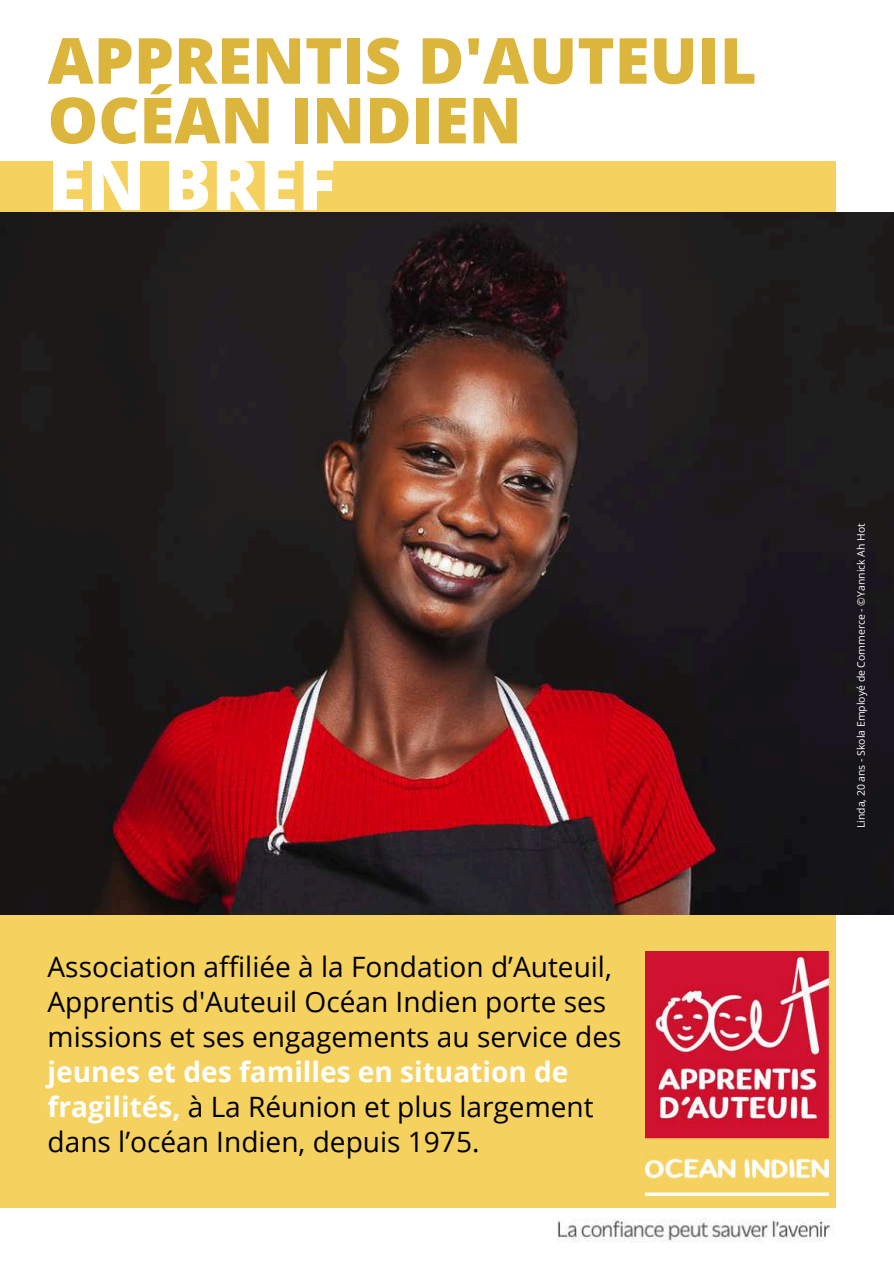
<style>
.page{position:relative;width:894px;height:1264px;background:#fff}
.page>*{position:absolute;margin:0;border:0;box-sizing:border-box;transform-origin:0 0}
.t1{font:800 70.8px "Open Sans";color:#fff}
.t2{font:800 63.6px/59.7px "Open Sans";color:#dbb53c}
.t3{font:28.05px/34.8px "Open Sans";color:#000}
.t4{font:10.5px "Open Sans";color:#fff}
.s1{font-weight:700;color:#fff}
</style>
<div class="page">
<div style="left:0;top:160px;width:834px;height:1047px;background:#f5d15f"></div>
<img style="left:645px;top:951px;width:182px;height:244px">
<img style="left:557px;top:1218px;width:274px;height:25px">
<img style="left:0;top:212px;width:893px;height:702px">
<h2 class="t2" style="left:48px;top:29px;width:710px">APPRENTIS D'AUTEUIL<br>OCÉAN INDIEN</h2>
<h1 class="t1" style="left:48px;top:134px;width:290px">EN BREF</h1>
<p class="t3" style="left:48px;top:948px;width:575px">Association affiliée à la Fondation d’Auteuil,<br>Apprentis d'Auteuil Océan Indien porte ses missions et ses engagements au service des</p>
<p class="t3" style="left:48px;top:1053px;width:547px"><span class="s1">jeunes et des familles en situation de fragilités,</span> à La Réunion et plus largement dans l’océan Indien, depuis 1975.</p>
<p class="t4" style="left:853px;top:828px;width:306px;rotate:-90deg">Linda, 20 ans - Skola Employé de Commerce - ©Yannick Ah Hot</p>
</div>
